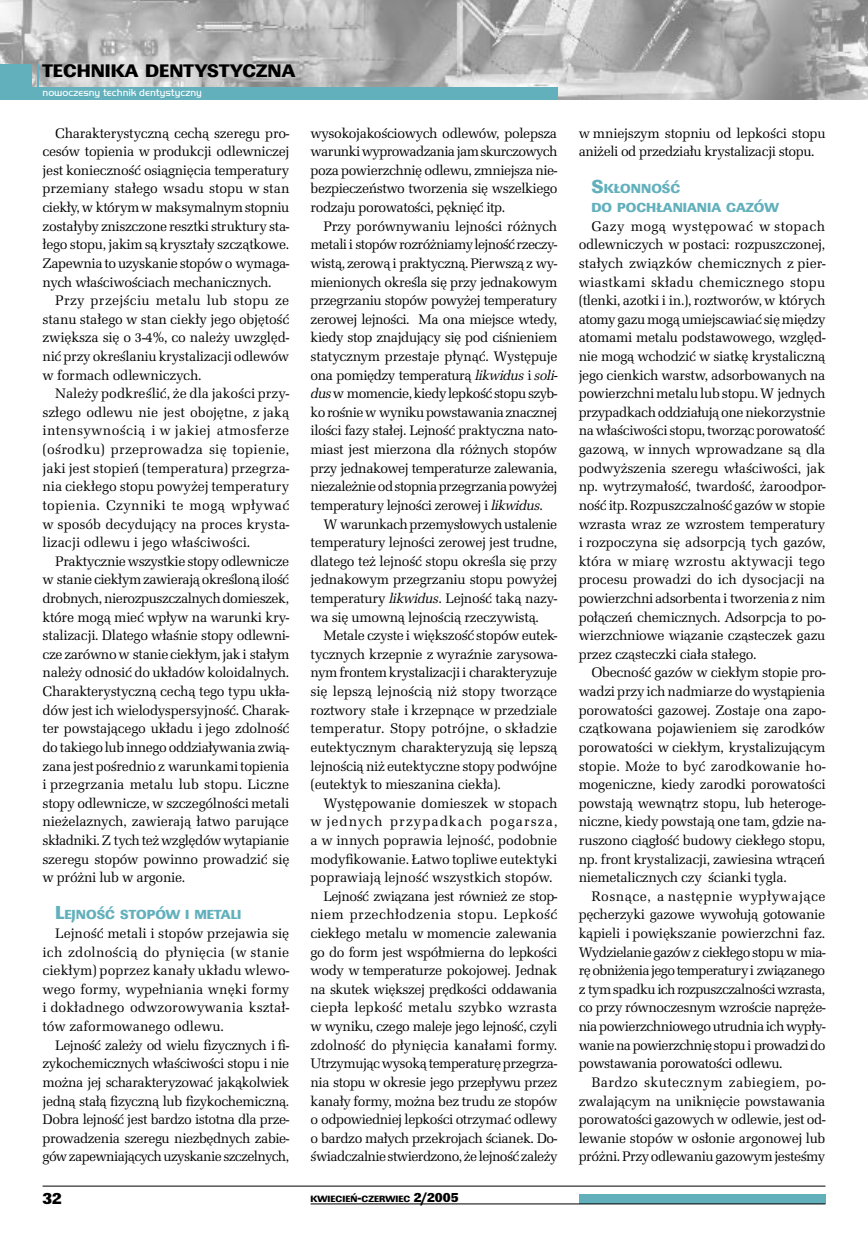
<style>
.page{position:relative;width:868px;height:1234px;background:#fff}
.page>*{position:absolute;margin:0;border:0;box-sizing:border-box;transform-origin:0 0}
.t1{font:18.9px "URW Linear TCE Ult Bol";color:#000}
.t2{font:16.5px "URW Linear TCE Ult Bol";color:#000}
._5_-_Tekst_art{font:14.25px/18.6px "URW Latino TCE";letter-spacing:-.02em;color:#000;text-align:justify}
._8_-_Srodtytul{font:13.65px "URW Linear TCE Ult Bol";color:#62b0bc}
.t3{font:300 10.5px "Handel Got DCE";color:#fff}
.t4{font:9.45px "URW Linear TCE Ult Bol";color:#000}
.s1{font-size:19.5px}
.s2{font-style:italic}
.s3{font-size:13.5px}
</style>
<div class="page">
<img style="left:0;top:0;width:868px;height:100px">
<div style="left:0;top:87px;width:557px;height:13px;background:#62b0bc"></div>
<div style="left:0;top:64px;width:32px;height:35px;background:#62b0bc"></div>
<hr style="left:37px;top:64px;width:2px;height:30px;background:#62b0bc">
<div style="left:578px;top:1193px;width:247px;height:10px;background:#62b0bc"></div>
<hr style="left:310px;top:1203px;width:515px;height:1px;background:#000">
<hr style="left:43px;top:1185px;width:782px;height:1px;background:#000">
<h1 class="t1" style="left:43px;top:59px;width:254px">TECHNIKA DENTYSTYCZNA</h1>
<p class="t3" style="left:43px;top:86px;width:161px">nowoczesny technik dentystyczny</p>
<p class="_5_-_Tekst_art" style="left:43px;top:124px;width:248px;text-indent:13px">Charakterystyczną cechą szeregu pro&shy;cesów topienia w produkcji odlewniczej jest konieczność osiągnięcia temperatury przemiany stałego wsadu stopu w stan ciekły, w którym w maksymalnym stopniu zostałyby zniszczone resztki struktury sta&shy;łego stopu, jakim są kryształy szczątkowe.<br>Zapewnia to uzyskanie stopów o wymaga&shy;nych właściwościach mechanicznych.</p>
<p class="_5_-_Tekst_art" style="left:43px;top:291px;width:248px;text-indent:13px">Przy przejściu metalu lub stopu ze stanu stałego w stan ciekły jego objętość zwiększa się o 3-4%, co należy uwzględ&shy;nić przy określaniu krystalizacji odlewów w formach odlewniczych.</p>
<p class="_5_-_Tekst_art" style="left:43px;top:384px;width:248px;text-indent:13px">Należy podkreślić, że dla jakości przy&shy;szłego odlewu nie jest obojętne, z jaką intensywnością i w jakiej atmosferze (ośrodku) przeprowadza się topienie, jaki jest stopień (temperatura) przegrza&shy;nia ciekłego stopu powyżej temperatury topienia. Czynniki te mogą wpływać w sposób decydujący na proces krysta&shy;lizacji odlewu i jego właściwości.</p>
<p class="_5_-_Tekst_art" style="left:43px;top:551px;width:248px;text-indent:13px">Praktycznie wszystkie stopy odlewnicze w stanie ciekłym zawierają określoną ilość drobnych, nierozpuszczalnych domieszek, które mogą mieć wpływ na warunki kry&shy;stalizacji. Dlatego właśnie stopy odlewni&shy;cze zarówno w stanie ciekłym, jak i stałym należy odnosić do układów koloidalnych.<br>Charakterystyczną cechą tego typu ukła&shy;dów jest ich wielodyspersyjność. Charak&shy;ter powstającego układu i jego zdolność do takiego lub innego oddziaływania zwią&shy;zana jest pośrednio z warunkami topienia i przegrzania metalu lub stopu. Liczne stopy odlewnicze, w szczególności metali nieżelaznych, zawierają łatwo parujące składniki. Z tych też względów wytapianie szeregu stopów powinno prowadzić się w próżni lub w argonie.</p>
<p class="_8_-_Srodtytul" style="left:55px;top:906px;width:187px"><span class="s1">L</span>EJNOŚĆ STOPÓW I METALI</p>
<p class="_5_-_Tekst_art" style="left:43px;top:923px;width:248px;text-indent:13px">Lejność metali i stopów przejawia się ich zdolnością do płynięcia (w stanie ciekłym) poprzez kanały układu wlewo&shy;wego formy, wypełniania wnęki formy i dokładnego odwzorowywania kształ&shy;tów zaformowanego odlewu.</p>
<p class="_5_-_Tekst_art" style="left:43px;top:1035px;width:248px;text-indent:13px">Lejność zależy od wielu fizycznych i fi&shy;zykochemicznych właściwości stopu i nie można jej scharakteryzować jakąkolwiek jedną stałą fizyczną lub fizykochemiczną.<br>Dobra lejność jest bardzo istotna dla prze&shy;prowadzenia szeregu niezbędnych zabie&shy;gów zapewniających uzyskanie szczelnych,</p>
<p class="t2" style="left:43px;top:1187px;width:21px">32</p>
<p class="_5_-_Tekst_art" style="left:310px;top:124px;width:248px">wysokojakościowych odlewów, polepsza warunki wyprowadzania jam skurczowych poza powierzchnię odlewu, zmniejsza nie&shy;bezpieczeństwo tworzenia się wszelkiego rodzaju porowatości, pęknięć itp.</p>
<p class="_5_-_Tekst_art" style="left:310px;top:217px;width:248px;text-indent:13px">Przy porównywaniu lejności różnych metali i stopów rozróżniamy lejność rzeczy&shy;wistą, zerową i praktyczną. Pierwszą z wy&shy;mienionych określa się przy jednakowym przegrzaniu stopów powyżej temperatury zerowej lejności. Ma ona miejsce wtedy, kiedy stop znajdujący się pod ciśnieniem statycznym przestaje płynąć. Występuje ona pomiędzy temperaturą <span class="s2">likwidus</span> i <span class="s2">soli&shy;dus</span> w momencie, kiedy lepkość stopu szyb&shy;ko rośnie w wyniku powstawania znacznej ilości fazy stałej. Lejność praktyczna nato&shy;miast jest mierzona dla różnych stopów przy jednakowej temperaturze zalewania, niezależnie od stopnia przegrzania powyżej temperatury lejności zerowej i <span class="s2">likwidus</span>.</p>
<p class="_5_-_Tekst_art" style="left:310px;top:514px;width:248px;text-indent:13px">W warunkach przemysłowych ustalenie temperatury lejności zerowej jest trudne, dlatego też lejność stopu określa się przy jednakowym przegrzaniu stopu powyżej temperatury <span class="s2">likwidus</span>. Lejność taką nazy&shy;wa się umowną lejnością rzeczywistą.</p>
<p class="_5_-_Tekst_art" style="left:310px;top:626px;width:248px;text-indent:13px">Metale czyste i większość stopów eutek&shy;tycznych krzepnie z wyraźnie zarysowa&shy;nym frontem krystalizacji i charakteryzuje się lepszą lejnością niż stopy tworzące roztwory stałe i krzepnące w przedziale temperatur. Stopy potrójne, o składzie eutektycznym charakteryzują się lepszą lejnością niż eutektyczne stopy podwójne (eutektyk to mieszanina ciekła).</p>
<p class="_5_-_Tekst_art" style="left:310px;top:793px;width:248px;text-indent:13px">Występowanie domieszek w stopach w jednych przypadkach pogarsza, a w innych poprawia lejność, podobnie modyfikowanie. Łatwo topliwe eutektyki poprawiają lejność wszystkich stopów.</p>
<p class="_5_-_Tekst_art" style="left:310px;top:886px;width:248px;text-indent:13px">Lejność związana jest również ze stop&shy;niem przechłodzenia stopu. Lepkość ciekłego metalu w momencie zalewania go do form jest współmierna do lepkości wody w temperaturze pokojowej. Jednak na skutek większej prędkości oddawania ciepła lepkość metalu szybko wzrasta w wyniku, czego maleje jego lejność, czyli zdolność do płynięcia kanałami formy.<br>Utrzymując wysoką temperaturę przegrza&shy;nia stopu w okresie jego przepływu przez kanały formy, można bez trudu ze stopów o odpowiedniej lepkości otrzymać odlewy o bardzo małych przekrojach ścianek. Do&shy;świadczalnie stwierdzono, że lejność zależy</p>
<p class="t4" style="left:310px;top:1192px;width:150px">KWIECIEŃ<span class="s3">-</span>CZERWIEC <span class="s3">2/2005</span></p>
<p class="_5_-_Tekst_art" style="left:578px;top:124px;width:248px">w mniejszym stopniu od lepkości stopu aniżeli od przedziału krystalizacji stopu.</p>
<p class="_8_-_Srodtytul" style="left:591px;top:180px;width:90px"><span class="s1">S</span>KŁONNOŚĆ</p>
<p class="_8_-_Srodtytul" style="left:591px;top:199px;width:189px">DO POCHŁANIANIA GAZÓW</p>
<p class="_5_-_Tekst_art" style="left:578px;top:217px;width:248px;text-indent:13px">Gazy mogą występować w stopach odlewniczych w postaci: rozpuszczonej, stałych związków chemicznych z pier&shy;wiastkami składu chemicznego stopu (tlenki, azotki i in.), roztworów, w których atomy gazu mogą umiejscawiać się między atomami metalu podstawowego, względ&shy;nie mogą wchodzić w siatkę krystaliczną jego cienkich warstw, adsorbowanych na powierzchni metalu lub stopu. W jednych przypadkach oddziałują one niekorzystnie na właściwości stopu, tworząc porowatość gazową, w innych wprowadzane są dla podwyższenia szeregu właściwości, jak np. wytrzymałość, twardość, żaroodpor&shy;ność itp. Rozpuszczalność gazów w stopie wzrasta wraz ze wzrostem temperatury i rozpoczyna się adsorpcją tych gazów, która w miarę wzrostu aktywacji tego procesu prowadzi do ich dysocjacji na powierzchni adsorbenta i tworzenia z nim połączeń chemicznych. Adsorpcja to po&shy;wierzchniowe wiązanie cząsteczek gazu przez cząsteczki ciała stałego.</p>
<p class="_5_-_Tekst_art" style="left:578px;top:663px;width:248px;text-indent:13px">Obecność gazów w ciekłym stopie pro&shy;wadzi przy ich nadmiarze do wystąpienia porowatości gazowej. Zostaje ona zapo&shy;czątkowana pojawieniem się zarodków porowatości w ciekłym, krystalizującym stopie. Może to być zarodkowanie ho&shy;mogeniczne, kiedy zarodki porowatości powstają wewnątrz stopu, lub heteroge&shy;niczne, kiedy powstają one tam, gdzie na&shy;ruszono ciągłość budowy ciekłego stopu, np. front krystalizacji, zawiesina wtrąceń niemetalicznych czy ścianki tygla.</p>
<p class="_5_-_Tekst_art" style="left:578px;top:886px;width:248px;text-indent:13px">Rosnące, a następnie wypływające pęcherzyki gazowe wywołują gotowanie kąpieli i powiększanie powierzchni faz.<br>Wydzielanie gazów z ciekłego stopu w mia&shy;rę obniżenia jego temperatury i związanego z tym spadku ich rozpuszczalności wzrasta, co przy równoczesnym wzroście napręże&shy;nia powierzchniowego utrudnia ich wypły&shy;wanie na powierzchnię stopu i prowadzi do powstawania porowatości odlewu.</p>
<p class="_5_-_Tekst_art" style="left:578px;top:1072px;width:248px;text-indent:13px">Bardzo skutecznym zabiegiem, po&shy;zwalającym na uniknięcie powstawania porowatości gazowych w odlewie, jest od&shy;lewanie stopów w osłonie argonowej lub próżni. Przy odlewaniu gazowym jesteśmy</p>
</div>
